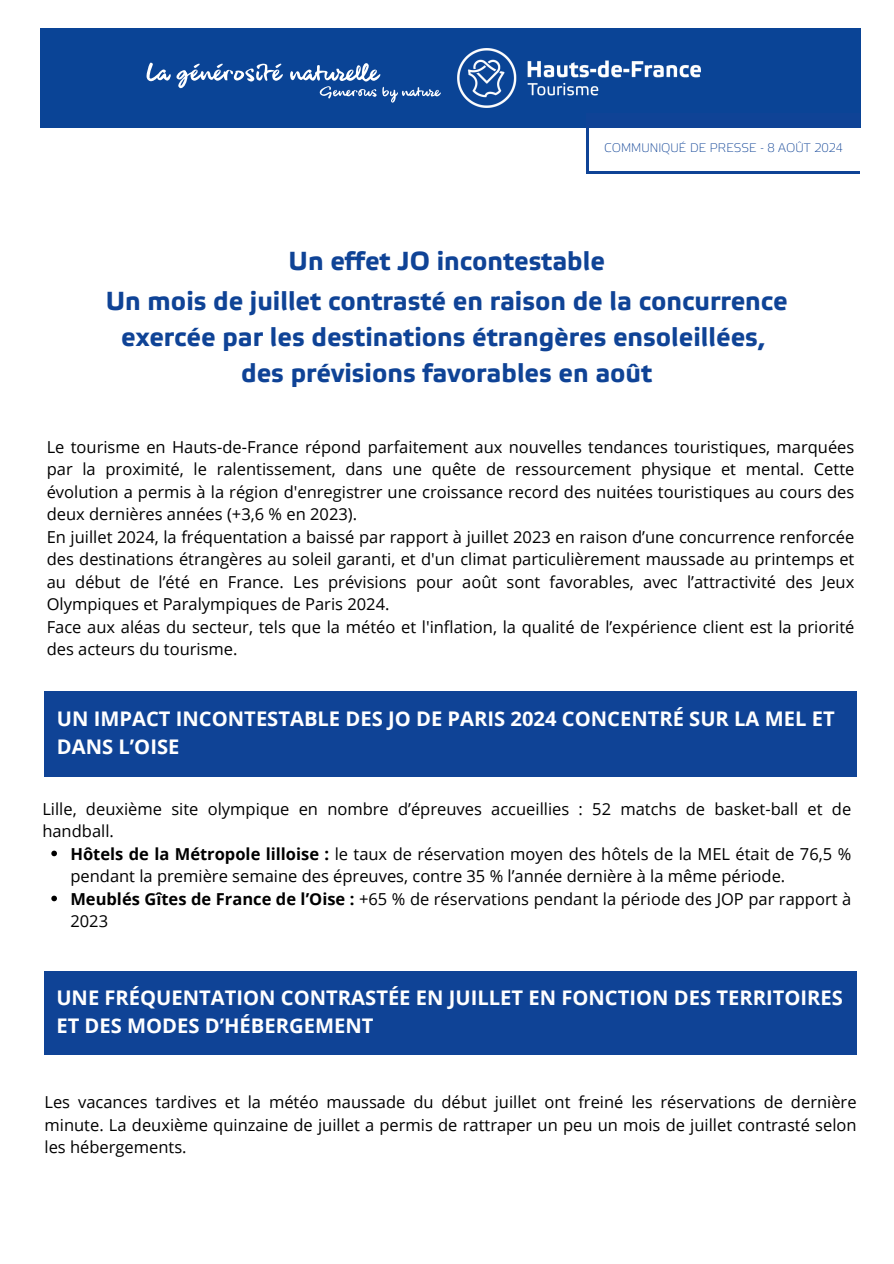
<style>
.page{position:relative;width:894px;height:1264px;background:#fff}
.page>*{position:absolute;margin:0;border:0;box-sizing:border-box;transform-origin:0 0}
.t1{font:700 26.1px/36px "Etelka Text Pro";color:#0f4396;text-align:center}
.t2{font:700 20.1px/28.2px "Open Sans";color:#fff}
.t3{font:16.5px/22.5px "Open Sans";color:#000}
.t4{font:100 12.3px "Etelka";color:#0f4396}
.s1{font-weight:700}
</style>
<div class="page">
<div style="left:40px;top:29px;width:819px;height:99px;background:#0a4496"></div>
<svg style="left:146px;top:63px;width:137px;height:25px"></svg>
<svg style="left:290px;top:63px;width:151px;height:40px"></svg>
<img style="left:458px;top:49px;width:241px;height:58px">
<div style="left:586px;top:113px;width:274px;height:60px;background:#0f4396"></div>
<div style="left:588px;top:128px;width:280px;height:42px;background:#fff"></div>
<svg style="left:51px;top:850px;width:6px;height:6px"></svg>
<svg style="left:51px;top:895px;width:6px;height:6px"></svg>
<div style="left:44px;top:690px;width:812px;height:86px;background:#0f4396"></div>
<div style="left:44px;top:970px;width:811px;height:84px;background:#0f4396"></div>
<p class="t4" style="left:604px;top:143px;width:240px">COMMUNIQUÉ DE PRESSE - 8 AOÛT 2024</p>
<h2 class="t1" style="left:288px;top:244px;width:318px">Un effet JO incontestable</h2>
<h1 class="t1" style="left:106px;top:284px;width:683px">Un mois de juillet contrasté en raison de la concurrence exercée par les destinations étrangères ensoleillées, des prévisions favorables en août</h1>
<p class="t3" style="left:47px;top:435px;width:809px">Le tourisme en Hauts-de-France répond parfaitement aux nouvelles tendances touristiques, marquées par la proximité, le ralentissement, dans une quête de ressourcement physique et mental. Cette évolution a permis à la région d'enregistrer une croissance record des nuitées touristiques au cours des deux dernières années (+3,6 % en 2023).<br>En juillet 2024, la fréquentation a baissé par rapport à juillet 2023 en raison d’une concurrence renforcée des destinations étrangères au soleil garanti, et d'un climat particulièrement maussade au printemps et au début de l’été en France. Les prévisions pour août sont favorables, avec l’attractivité des Jeux Olympiques et Paralympiques de Paris 2024.<br>Face aux aléas du secteur, tels que la météo et l'inflation, la qualité de l’expérience client est la priorité des acteurs du tourisme.</p>
<h3 class="t2" style="left:57px;top:703px;width:779px">UN IMPACT INCONTESTABLE DES JO DE PARIS 2024 CONCENTRÉ SUR LA MEL ET<br>DANS L’OISE</h3>
<h1 class="t3" style="left:42px;top:797px;width:810px">Lille, deuxième site olympique en nombre d’épreuves accueillies : 52 matchs de basket-ball et de handball.</h1>
<h3 class="t3" style="left:70px;top:842px;width:782px"><span class="s1">Hôtels de la Métropole lilloise :</span> le taux de réservation moyen des hôtels de la MEL était de 76,5 % pendant la première semaine des épreuves, contre 35 % l’année dernière à la même période.</h3>
<h2 class="t3" style="left:70px;top:887px;width:782px"><span class="s1">Meublés Gîtes de France de l’Oise :</span> +65 % de réservations pendant la période des JOP par rapport à<br>2023</h2>
<p class="t2" style="left:56px;top:982px;width:787px">UNE FRÉQUENTATION CONTRASTÉE EN JUILLET EN FONCTION DES TERRITOIRES<br>ET DES MODES D’HÉBERGEMENT</p>
<p class="t3" style="left:44px;top:1090px;width:813px;text-align:justify">Les vacances tardives et la météo maussade du début juillet ont freiné les réservations de dernière minute. La deuxième quinzaine de juillet a permis de rattraper un peu un mois de juillet contrasté selon les hébergements.</p>
</div>
